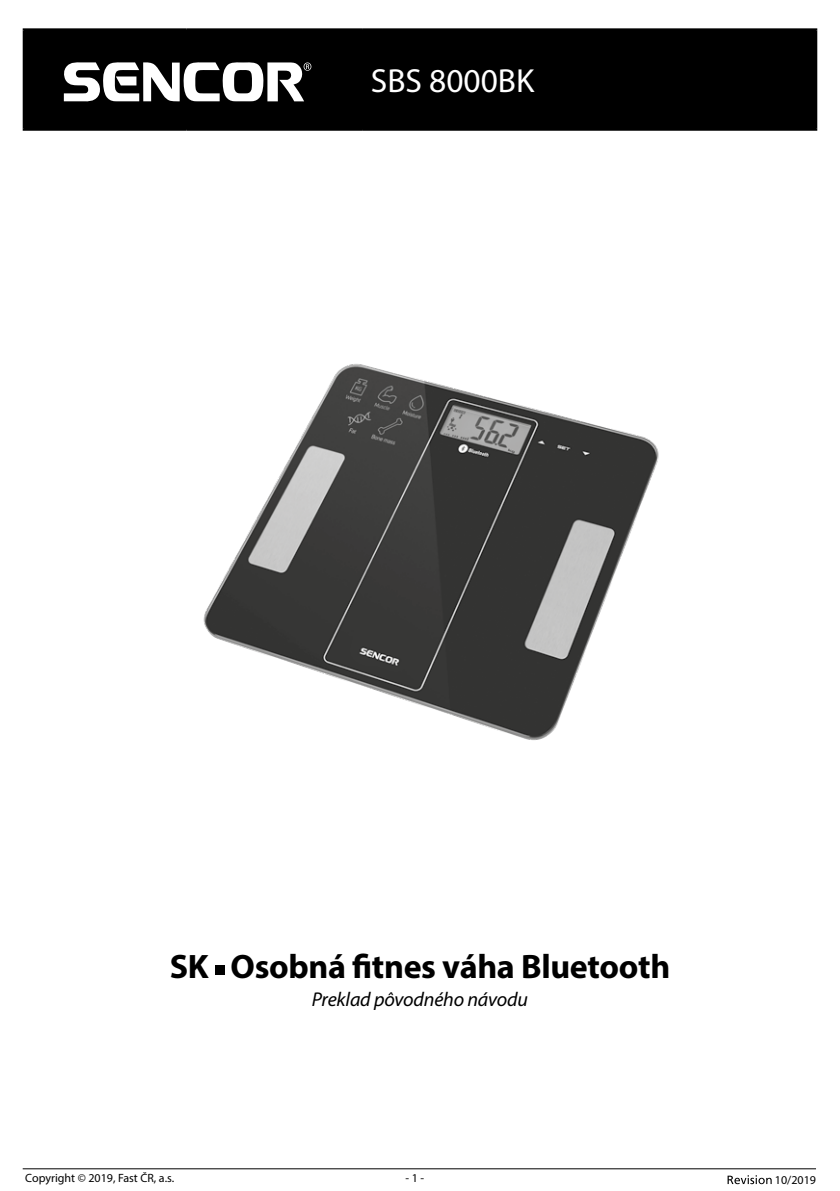
<style>
.page{position:relative;width:840px;height:1191px;background:#fff}
.page>*{position:absolute;margin:0;border:0;box-sizing:border-box;transform-origin:0 0}
.t1{font:700 34px "Myriad Pro";letter-spacing:-.01em;color:#000}
.t2{font:33.4px "Myriad Pro";color:#fff}
.t3{font:italic 20px "Myriad Pro";letter-spacing:-.01em;color:#000}
.t4{font:12px "Myriad Pro";color:#000}
</style>
<div class="page">
<hr style="left:23px;top:1168px;width:792px;height:1px;background:#000">
<svg style="left:727px;top:1175px;width:44px;height:9px"></svg>
<img style="left:203px;top:364px;width:456px;height:376px">
<div style="left:215px;top:964px;width:9px;height:10px;background:#000"></div>
<div style="left:25px;top:30px;width:789px;height:99px;background:#000"></div>
<hr style="left:23px;top:28px;width:163px;height:2px;background:#000">
<hr style="left:23px;top:30px;width:2px;height:99px;background:#000">
<hr style="left:186px;top:28px;width:176px;height:2px;background:#000">
<hr style="left:185px;top:30px;width:2px;height:99px;background:#000">
<hr style="left:362px;top:28px;width:454px;height:2px;background:#000">
<hr style="left:361px;top:30px;width:2px;height:99px;background:#000">
<hr style="left:814px;top:30px;width:2px;height:99px;background:#000">
<hr style="left:23px;top:129px;width:163px;height:2px;background:#000">
<hr style="left:186px;top:129px;width:176px;height:2px;background:#000">
<hr style="left:362px;top:129px;width:454px;height:2px;background:#000">
<svg style="left:63px;top:62px;width:248px;height:40px"></svg>
<h2 class="t2" style="left:370px;top:60px;width:165px">SBS 8000BK</h2>
<h1 class="t1" style="left:170px;top:944px;width:502px">SK Osobná fitnes váha Bluetooth</h1>
<h3 class="t3" style="left:312px;top:987px;width:217px">Preklad pôvodného návodu</h3>
<p class="t4" style="left:25px;top:1170px;width:150px">Copyright © 2019, Fast ČR, a.s.</p>
<p class="t4" style="left:405px;top:1170px;width:20px">- 1 -</p>
<p class="t4" style="left:774px;top:1172px;width:43px">10/2019</p>
</div>
